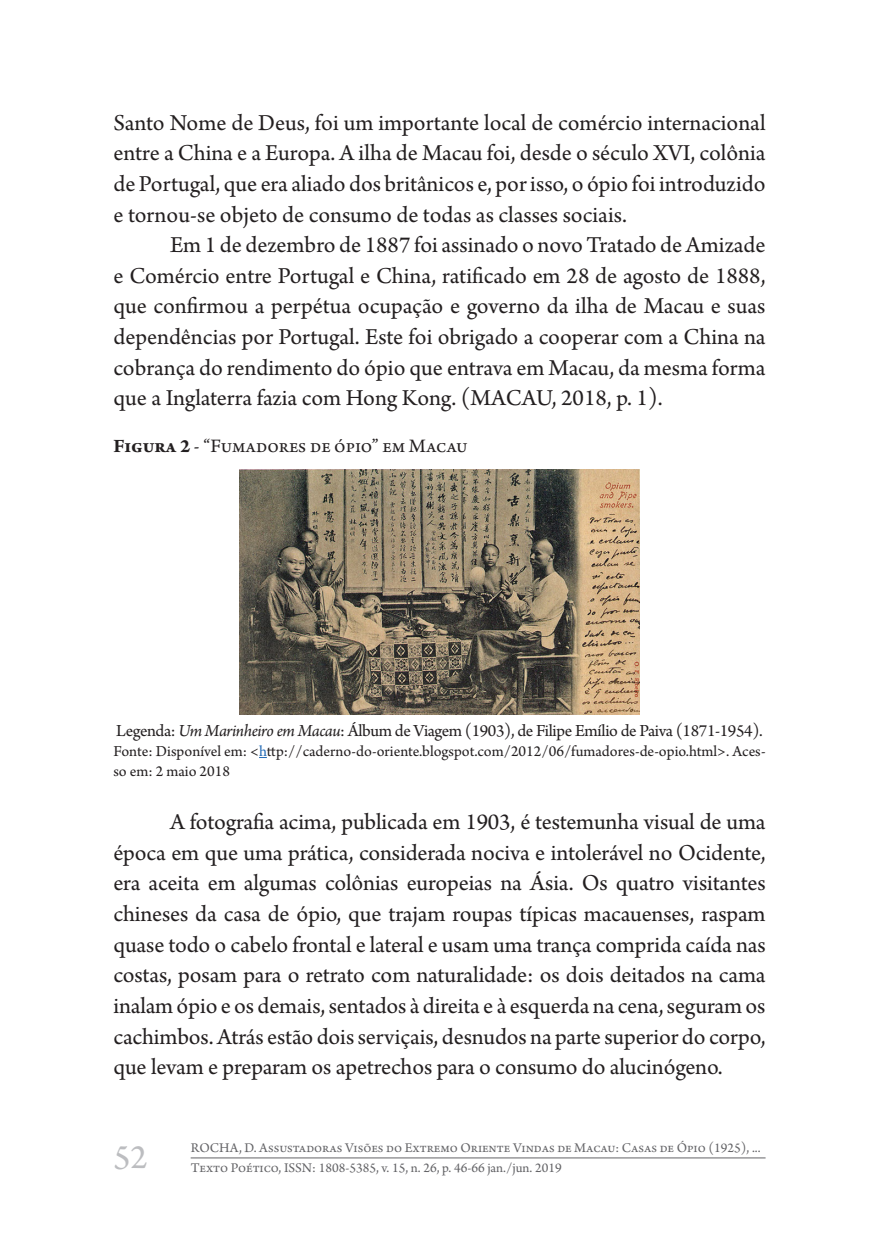
<style>
.page{position:relative;width:879px;height:1248px;background:#fff}
.page>*{position:absolute;margin:0;border:0;box-sizing:border-box;transform-origin:0 0}
.t1{font:36px "Arno Pro";color:#bcbdc0}
.Texto{font:24px/30.6px "Arno Pro";color:#231f20;text-align:justify}
.grafico{font:20px "Arno Pro";color:#231f20}
.Caixa_Gráficos{font:17.8px "Arno Pro";letter-spacing:-.02em;color:#231f20}
.Fonte{font:16px/20px "Arno Pro";color:#231f20}
.t2{font:14px/19.8px "Arno Pro";color:#636366}
.s1{font-weight:700}
.s2{font-style:italic}
.s3{color:#2169b4}
</style>
<div class="page">
<hr style="left:191px;top:1157px;width:574px;height:1px;background:#636366">
<img style="left:239px;top:469px;width:400px;height:245px">
<p class="Texto" style="left:113px;top:108px;width:653px">Santo Nome de Deus, foi um importante local de comércio internacional entre a China e a Europa. A ilha de Macau foi, desde o século XVI, colônia de Portugal, que era aliado dos britânicos e, por isso, o ópio foi introduzido e tornou-se objeto de consumo de todas as classes sociais.</p>
<p class="Texto" style="left:113px;top:231px;width:654px;text-indent:57px">Em 1 de dezembro de 1887 foi assinado o novo Tratado de Amizade e Comércio entre Portugal e China, ratificado em 28 de agosto de 1888, que confirmou a perpétua ocupação e governo da ilha de Macau e suas dependências por Portugal. Este foi obrigado a cooperar com a China na cobrança do rendimento do ópio que entrava em Macau, da mesma forma que a Inglaterra fazia com Hong Kong. (MACAU, 2018, p. 1).</p>
<p class="grafico" style="left:113px;top:435px;width:356px"><span class="s1">Figura 2</span> - “Fumadores de ópio” em Macau</p>
<p class="Caixa_Gráficos" style="left:116px;top:720px;width:648px">Legenda: <span class="s2">Um Marinheiro em Macau</span>: Álbum de Viagem (1903), de Filipe Emílio de Paiva (1871-1954).</p>
<p class="Fonte" style="left:113px;top:742px;width:653px">Fonte: Disponível em: &lt;<span class="s3">h</span>ttp://caderno-do-oriente.blogspot.com/2012/06/fumadores-de-opio.html&gt;. Aces&shy;so em: 2 maio 2018</p>
<p class="Texto" style="left:113px;top:808px;width:654px;text-indent:57px">A fotografia acima, publicada em 1903, é testemunha visual de uma época em que uma prática, considerada nociva e intolerável no Ocidente, era aceita em algumas colônias europeias na Ásia. Os quatro visitantes chineses da casa de ópio, que trajam roupas típicas macauenses, raspam quase todo o cabelo frontal e lateral e usam uma trança comprida caída nas costas, posam para o retrato com naturalidade: os dois deitados na cama inalam ópio e os demais, sentados à direita e à esquerda na cena, seguram os cachimbos. Atrás estão dois serviçais, desnudos na parte superior do corpo, que levam e preparam os apetrechos para o consumo do alucinógeno.</p>
<h1 class="t1" style="left:113px;top:1136px;width:36px">52</h1>
<p class="t2" style="left:191px;top:1138px;width:571px">ROCHA, D. Assustadoras Visões do Extremo Oriente Vindas de Macau: Casas de Ópio (1925), ...<br>Texto Poético, ISSN: 1808-5385, v. 15, n. 26, p. 46-66 jan./jun. 2019</p>
</div>
